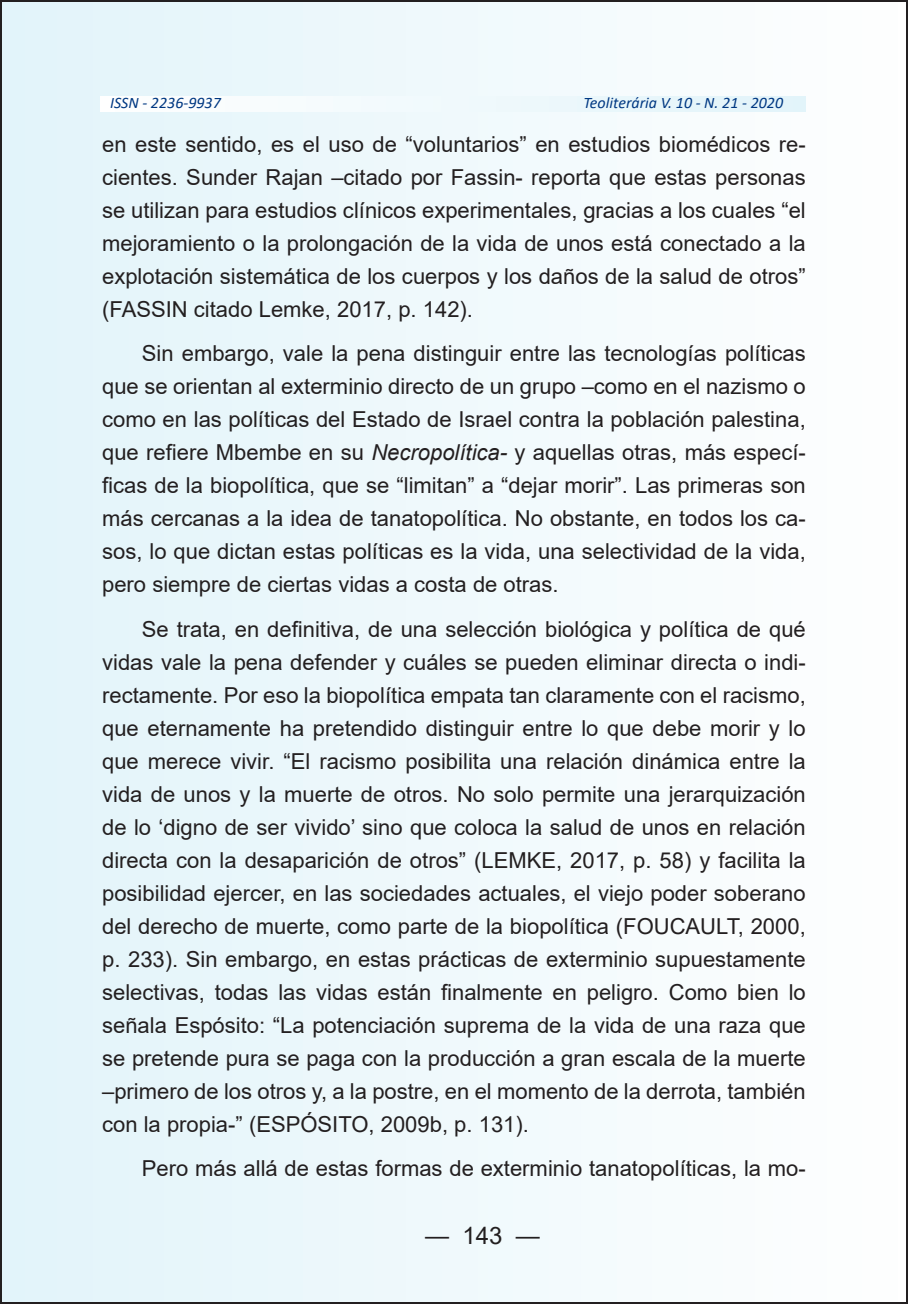
<style>
.page{position:relative;width:908px;height:1304px;background:#fff}
.page>*{position:absolute;margin:0;border:0;box-sizing:border-box;transform-origin:0 0}
.t1{font:24px "Arial";color:#231f20}
.t2{font:22px/33px "Arial";color:#231f20;text-align:justify}
.t3{font:italic 16px "Calibri";color:#003882}
.s1{font-style:italic}
</style>
<div class="page">
<div style="left:1px;top:1px;width:905px;height:1302px;background:linear-gradient(to right,#e2f4fa,#fefefe)"></div>
<svg style="left:100px;top:96px;width:705px;height:15px"></svg>
<p class="t3" style="left:110px;top:92px;width:112px">ISSN - 2236-9937</p>
<p class="t3" style="left:583px;top:92px;width:201px">Teoliterária V. 10 - N. 21 - 2020</p>
<p class="t2" style="left:102px;top:128px;width:704px">en este sentido, es el uso de “voluntarios” en estudios biomédicos re&shy;cientes. Sunder Rajan –citado por Fassin- reporta que estas personas se utilizan para estudios clínicos experimentales, gracias a los cuales “el mejoramiento o la prolongación de la vida de unos está conectado a la explotación sistemática de los cuerpos y los daños de la salud de otros” (FASSIN citado Lemke, 2017, p. 142).</p>
<p class="t2" style="left:102px;top:337px;width:705px;text-indent:40px">Sin embargo, vale la pena distinguir entre las tecnologías políticas que se orientan al exterminio directo de un grupo –como en el nazismo o como en las políticas del Estado de Israel contra la población palestina, que refiere Mbembe en su <span class="s1">Necropolítica-</span> y aquellas otras, más especí&shy;ficas de la biopolítica, que se “limitan” a “dejar morir”. Las primeras son más cercanas a la idea de tanatopolítica. No obstante, en todos los ca&shy;sos, lo que dictan estas políticas es la vida, una selectividad de la vida, pero siempre de ciertas vidas a costa de otras.</p>
<p class="t2" style="left:102px;top:612px;width:705px;text-indent:40px">Se trata, en definitiva, de una selección biológica y política de qué vidas vale la pena defender y cuáles se pueden eliminar directa o indi&shy;rectamente. Por eso la biopolítica empata tan claramente con el racismo, que eternamente ha pretendido distinguir entre lo que debe morir y lo que merece vivir. “El racismo posibilita una relación dinámica entre la vida de unos y la muerte de otros. No solo permite una jerarquización de lo ‘digno de ser vivido’ sino que coloca la salud de unos en relación directa con la desaparición de otros” (LEMKE, 2017, p. 58) y facilita la posibilidad ejercer, en las sociedades actuales, el viejo poder soberano del derecho de muerte, como parte de la biopolítica (FOUCAULT, 2000, p. 233). Sin embargo, en estas prácticas de exterminio supuestamente selectivas, todas las vidas están finalmente en peligro. Como bien lo señala Espósito: “La potenciación suprema de la vida de una raza que se pretende pura se paga con la producción a gran escala de la muerte –primero de los otros y, a la postre, en el momento de la derrota, también con la propia-” (ESPÓSITO, 2009b, p. 131).</p>
<p class="t2" style="left:142px;top:1152px;width:665px">Pero más allá de estas formas de exterminio tanatopolíticas, la mo-</p>
<p class="t1" style="left:425px;top:1218px;width:116px">— 143 —</p>
</div>
